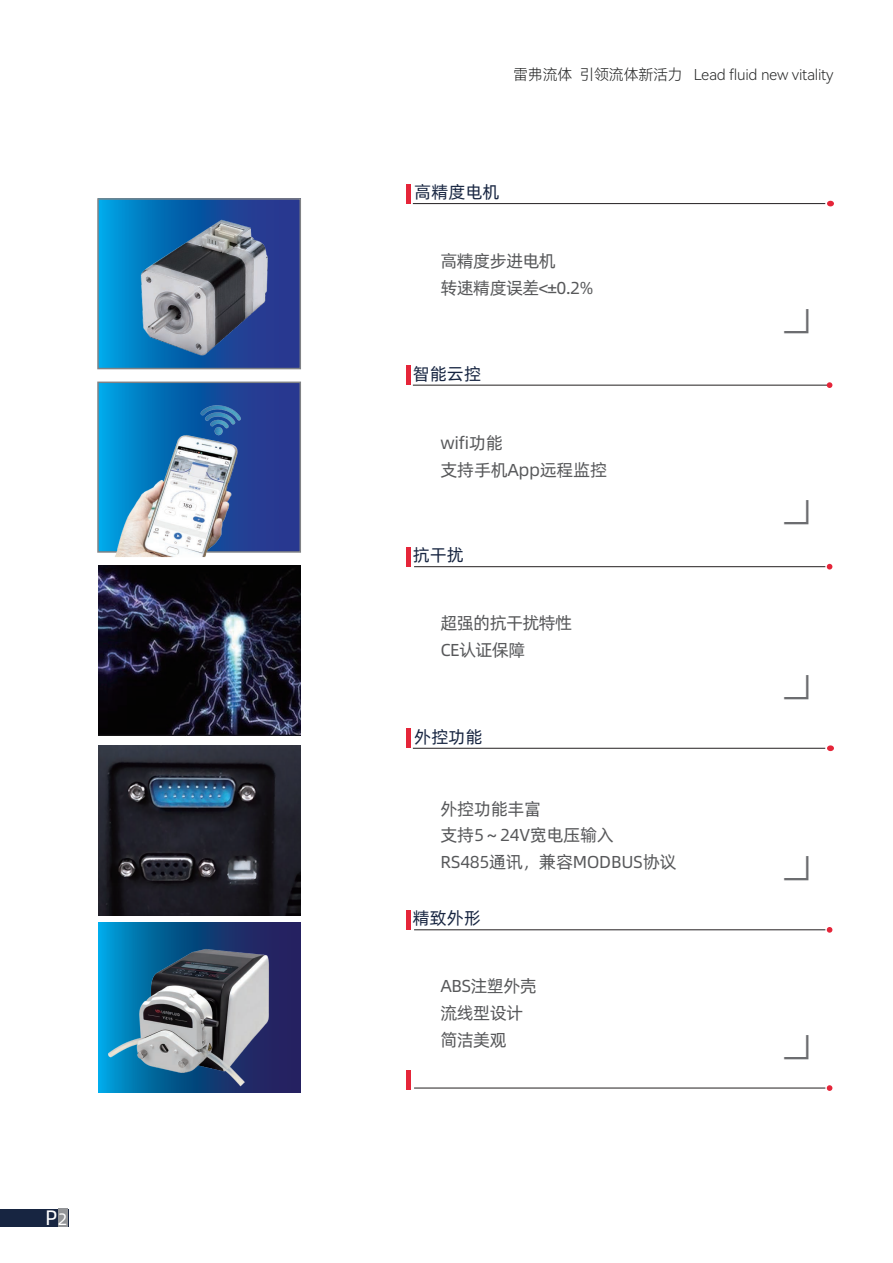
<style>
.page{position:relative;width:893px;height:1263px;background:#fff}
.page>*{position:absolute;margin:0;border:0;box-sizing:border-box;transform-origin:0 0}
.t1{font:46.2px "Alibaba Pu Hui Ti R";color:#6c6d70}
.t2{font:21px "Alibaba Pu Hui Ti R";color:#fff}
.t3{font:17.25px/27px "Alibaba Pu Hui Ti R";letter-spacing:-.02em;color:#57585a}
.t4{font:17.25px/27px "Alibaba Pu Hui Ti R";letter-spacing:-.04em;color:#57585a}
.t5{font:17.25px "Alibaba Pu Hui Ti R";color:#172541}
.t6{font:15px "Harmony OS Sans SC Light";letter-spacing:-.02em;color:#262727}
.s1{font-size:16.5px}
</style>
<div class="page">
<hr style="left:413px;top:385px;width:417px;height:1px;background:#231f20">
<svg style="left:827px;top:382px;width:5px;height:6px"></svg>
<hr style="left:414px;top:929px;width:411px;height:1px;background:#231f20">
<svg style="left:827px;top:927px;width:5px;height:6px"></svg>
<hr style="left:414px;top:1088px;width:411px;height:1px;background:#231f20">
<svg style="left:827px;top:1085px;width:5px;height:6px"></svg>
<hr style="left:413px;top:748px;width:412px;height:1px;background:#231f20">
<div style="left:827px;top:745px;width:7px;height:6px;background:#e52539;border-radius:50%"></div>
<img style="left:98px;top:745px;width:202px;height:170px">
<hr style="left:413px;top:203px;width:412px;height:1px;background:#231f20">
<svg style="left:827px;top:201px;width:7px;height:5px"></svg>
<hr style="left:414px;top:566px;width:411px;height:1px;background:#231f20">
<svg style="left:827px;top:564px;width:5px;height:5px"></svg>
<svg style="left:100px;top:385px;width:198px;height:165px;background:#1f4ea1"></svg>
<div style="left:97px;top:382px;width:204px;height:171px;border:2px solid #808285"></div>
<svg style="left:98px;top:923px;width:202px;height:14px;background:#0e4e88"></svg>
<img style="left:98px;top:566px;width:202px;height:169px">
<img style="left:107px;top:381px;width:163px;height:177px">
<img style="left:102px;top:198px;width:199px;height:172px">
<div style="left:0;top:1209px;width:68px;height:18px;background:#172541"></div>
<div style="left:58px;top:1209px;width:10px;height:18px;background:#939598"></div>
<div style="left:406px;top:184px;width:5px;height:20px;background:#e52539"></div>
<div style="left:406px;top:365px;width:5px;height:20px;background:#e52539"></div>
<div style="left:406px;top:547px;width:5px;height:20px;background:#e52539"></div>
<div style="left:406px;top:728px;width:5px;height:20px;background:#e52539"></div>
<div style="left:406px;top:910px;width:5px;height:20px;background:#e52539"></div>
<div style="left:406px;top:1070px;width:5px;height:20px;background:#e52539"></div>
<img style="left:98px;top:937px;width:203px;height:156px">
<p class="t2" style="left:45px;top:1201px;width:24px">P<span class="s1">2</span></p>
<p class="t6" style="left:513px;top:64px;width:322px">雷弗流体 引领流体新活力 Lead fluid new vitality</p>
<p class="t5" style="left:414px;top:179px;width:87px">高精度电机</p>
<p class="t4" style="left:441px;top:247px;width:155px">高精度步进电机<br>转速精度误差&lt;±0.2%</p>
<p class="t5" style="left:413px;top:360px;width:70px">智能云控</p>
<p class="t3" style="left:441px;top:429px;width:168px">wifi功能<br>支持手机App远程监控</p>
<p class="t5" style="left:413px;top:542px;width:53px">抗干扰</p>
<p class="t4" style="left:441px;top:608px;width:133px">超强的抗干扰特性<br>CE认证保障</p>
<p class="t5" style="left:414px;top:724px;width:70px">外控功能</p>
<p class="t3" style="left:441px;top:794px;width:237px">外控功能丰富<br>支持5～24V宽电压输入<br>RS485通讯，兼容MODBUS协议</p>
<p class="t5" style="left:413px;top:905px;width:70px">精致外形</p>
<p class="t4" style="left:441px;top:971px;width:98px">ABS注塑外壳流线型设计简洁美观</p>
<h1 class="t1" style="left:830px;top:367px;width:48px;rotate:-180deg">┌</h1>
<h1 class="t1" style="left:830px;top:558px;width:48px;rotate:-180deg">┌</h1>
<h1 class="t1" style="left:830px;top:733px;width:48px;rotate:-180deg">┌</h1>
<h1 class="t1" style="left:830px;top:914px;width:48px;rotate:-180deg">┌</h1>
<h1 class="t1" style="left:830px;top:1093px;width:48px;rotate:-180deg">┌</h1>
</div>
